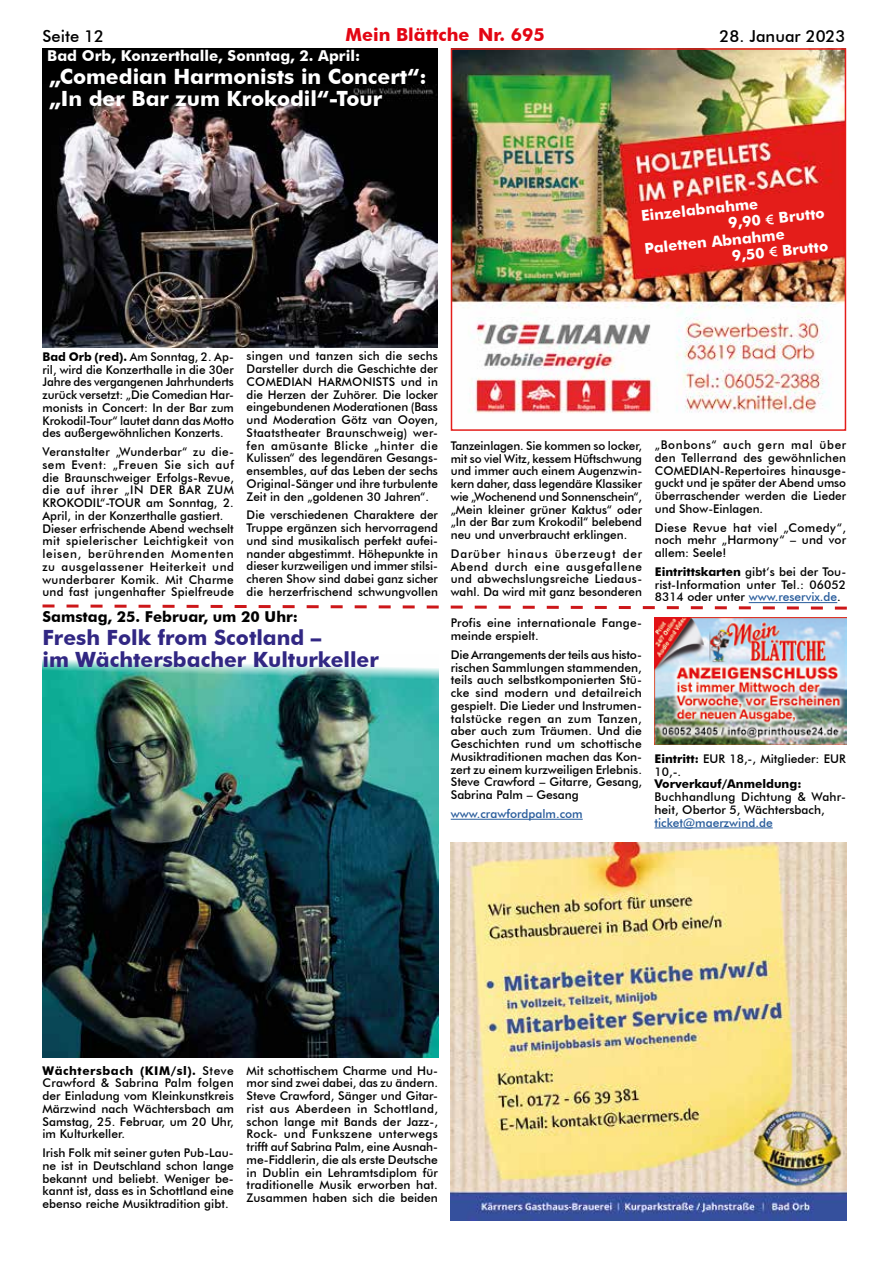
<style>
.page{position:relative;width:893px;height:1263px;background:#fff}
.page>*{position:absolute;margin:0;border:0;box-sizing:border-box;transform-origin:0 0}
.t1{font:700 21px/22.5px "Futura BT";color:#fff}
.t2{font:700 21px/22.5px "Futura BT";color:#312783}
.t3{font:700 18px "Futura BT";color:#e30613}
.t4{font:500 16.5px "Futura BT";color:#000}
.t5{font:700 15px "Futura BT";color:#fff}
.t6{font:700 15px "Futura BT";color:#000}
.t7{font:500 12px/12.8px "Futura BT";color:#000;text-align:justify}
.t8{font:500 12px/12.8px "Futura BT";letter-spacing:.025em;color:#000}
.t9{font:500 12px "Futura BT";color:#275b9b}
.t10{font:700 12px "Futura BT";color:#000}
.s1{font-family:"Geometric 231 BT Bold C";font-weight:400}
.s2{font-weight:700}
.s3{color:#275b9b}
</style>
<div class="page">
<div style="left:43px;top:48px;width:395px;height:36px;background:#000"></div>
<img style="left:454px;top:51px;width:389px;height:362px">
<div style="left:451px;top:48px;width:395px;height:383px;border:2px solid #e41d1a"></div>
<img style="left:43px;top:84px;width:395px;height:263px">
<svg style="left:631px;top:189px;width:213px;height:81px;background:#e0241f"></svg>
<img style="left:451px;top:842px;width:395px;height:379px">
<hr style="left:749px;top:602px;width:88px;height:1px;background:#275b9b">
<img style="left:43px;top:659px;width:395px;height:399px">
<hr style="left:451px;top:819px;width:132px;height:1px;background:#275b9b">
<hr style="left:654px;top:827px;width:119px;height:1px;background:#275b9b">
<svg style="left:42px;top:603px;width:805px;height:7px"></svg>
<img style="left:655px;top:617px;width:191px;height:128px">
<h3 class="t4" style="left:43px;top:26px;width:63px">Seite 12</h3>
<h2 class="t3" style="left:345px;top:24px;width:201px">Mein Blättche Nr. 695</h2>
<h3 class="t4" style="left:720px;top:26px;width:127px">28. Januar 2023</h3>
<p class="t5" style="left:47px;top:47px;width:314px">Bad Orb, Konzerthalle, Sonntag, 2. April:</p>
<h1 class="t1" style="left:49px;top:65px;width:379px">„Comedian Harmonists in Concert“: „In der Bar zum Krokodil“-Tour</h1>
<p class="t5" style="left:640px;top:207px;width:119px;rotate:-6deg">Einzelabnahme</p>
<p class="t5" style="left:727px;top:214px;width:98px;rotate:-6deg">9,90 <span class="s1">€</span> Brutto</p>
<p class="t5" style="left:644px;top:239px;width:142px;rotate:-6deg">Paletten Abnahme</p>
<p class="t5" style="left:731px;top:247px;width:98px;rotate:-6deg">9,50 <span class="s1">€</span> Brutto</p>
<p class="t7" style="left:43px;top:350px;width:193px"><span class="s2">Bad Orb (red).</span> Am Sonntag, 2. Ap&shy;ril, wird die Konzerthalle in die 30er Jahre des vergangenen Jahrhunderts zurück versetzt: „Die Comedian Har&shy;monists in Concert: In der Bar zum Krokodil-Tour“ lautet dann das Motto des außergewöhnlichen Konzerts.</p>
<p class="t8" style="left:43px;top:445px;width:193px">Veranstalter „Wunderbar“ zu die&shy;sem Event: „Freuen Sie sich auf die Braunschweiger Erfolgs-Revue, die auf ihrer „IN DER BAR ZUM KROKODIL“-TOUR am Sonntag, 2.<br>April, in der Konzerthalle gastiert.<br>Dieser erfrischende Abend wechselt mit spielerischer Leichtigkeit von leisen, berührenden Momenten zu ausgelassener Heiterkeit und wunderbarer Komik. Mit Charme und fast jungenhafter Spielfreude</p>
<p class="t7" style="left:247px;top:350px;width:193px">singen und tanzen sich die sechs Darsteller durch die Geschichte der COMEDIAN HARMONISTS und in die Herzen der Zuhörer. Die locker eingebundenen Moderationen (Bass und Moderation Götz van Ooyen, Staatstheater Braunschweig) wer&shy;fen amüsante Blicke „hinter die Kulissen“ des legendären Gesangs&shy;ensembles, auf das Leben der sechs Original-Sänger und ihre turbulente Zeit in den „goldenen 30 Jahren“.</p>
<p class="t7" style="left:247px;top:509px;width:193px">Die verschiedenen Charaktere der Truppe ergänzen sich hervorragend und sind musikalisch perfekt aufei&shy;nander abgestimmt. Höhepunkte in dieser kurzweiligen und immer stilsi&shy;cheren Show sind dabei ganz sicher die herzerfrischend schwungvollen</p>
<p class="t6" style="left:43px;top:608px;width:257px">Samstag, 25. Februar, um 20 Uhr:</p>
<h1 class="t2" style="left:43px;top:626px;width:338px">Fresh Folk from Scotland –<br>im Wächtersbacher Kulturkeller</h1>
<p class="t7" style="left:451px;top:439px;width:193px">Tanzeinlagen. Sie kommen so locker, mit so viel Witz, kessem Hüftschwung und immer auch einem Augenzwin&shy;kern daher, dass legendäre Klassiker wie „Wochenend und Sonnenschein“, „Mein kleiner grüner Kaktus“ oder „In der Bar zum Krokodil“ belebend neu und unverbraucht erklingen.</p>
<p class="t7" style="left:451px;top:547px;width:193px">Darüber hinaus überzeugt der Abend durch eine ausgefallene und abwechslungsreiche Liedaus&shy;wahl. Da wird mit ganz besonderen</p>
<p class="t7" style="left:451px;top:617px;width:193px">Profis eine internationale Fange&shy;meinde erspielt.</p>
<p class="t7" style="left:451px;top:648px;width:193px">Die Arrangements der teils aus histo&shy;rischen Sammlungen stammenden, teils auch selbstkomponierten Stü&shy;cke sind modern und detailreich gespielt. Die Lieder und Instrumen&shy;talstücke regen an zum Tanzen, aber auch zum Träumen. Und die Geschichten rund um schottische Musiktraditionen machen das Kon&shy;zert zu einem kurzweiligen Erlebnis.<br>Steve Crawford – Gitarre, Gesang, Sabrina Palm – Gesang</p>
<p class="t9" style="left:451px;top:806px;width:133px">www.crawfordpalm.com</p>
<p class="t7" style="left:655px;top:438px;width:193px">„Bonbons“ auch gern mal über den Tellerrand des gewöhnlichen COMEDIAN-Repertoires hinausge&shy;guckt und je später der Abend umso überraschender werden die Lieder und Show-Einlagen.</p>
<p class="t7" style="left:655px;top:521px;width:193px">Diese Revue hat viel „Comedy“, noch mehr „Harmony“ – und vor allem: Seele!</p>
<p class="t7" style="left:655px;top:565px;width:193px"><span class="s2">Eintrittskarten</span> gibt‘s bei der Tou&shy;rist-Information unter Tel.: 06052<br>8314 oder unter <span class="s3">www.reservix.de</span>.</p>
<p class="t7" style="left:654px;top:752px;width:193px"><span class="s2">Eintritt:</span> EUR 18,-, Mitglieder: EUR<br>10,-.</p>
<p class="t10" style="left:654px;top:777px;width:148px">Vorverkauf/Anmeldung:</p>
<p class="t7" style="left:654px;top:790px;width:193px">Buchhandlung Dichtung &amp; Wahr&shy;heit, Obertor 5, Wächtersbach,</p>
<p class="t9" style="left:654px;top:815px;width:120px">ticket@maerzwind.de</p>
<p class="t7" style="left:42px;top:1064px;width:193px"><span class="s2">Wächtersbach (KIM/sl).</span> Steve Crawford &amp; Sabrina Palm folgen der Einladung vom Kleinkunstkreis Märzwind nach Wächtersbach am Samstag, 25. Februar, um 20 Uhr, im Kulturkeller.</p>
<p class="t7" style="left:42px;top:1146px;width:193px">Irish Folk mit seiner guten Pub-Lau&shy;ne ist in Deutschland schon lange bekannt und beliebt. Weniger be&shy;kannt ist, dass es in Schottland eine ebenso reiche Musiktradition gibt.</p>
<p class="t7" style="left:247px;top:1064px;width:193px">Mit schottischem Charme und Hu&shy;mor sind zwei dabei, das zu ändern.<br>Steve Crawford, Sänger und Gitar&shy;rist aus Aberdeen in Schottland, schon lange mit Bands der Jazz-, Rock- und Funkszene unterwegs trifft auf Sabrina Palm, eine Ausnah&shy;me-Fiddlerin, die als erste Deutsche in Dublin ein Lehramtsdiplom für traditionelle Musik erworben hat.<br>Zusammen haben sich die beiden</p>
</div>
